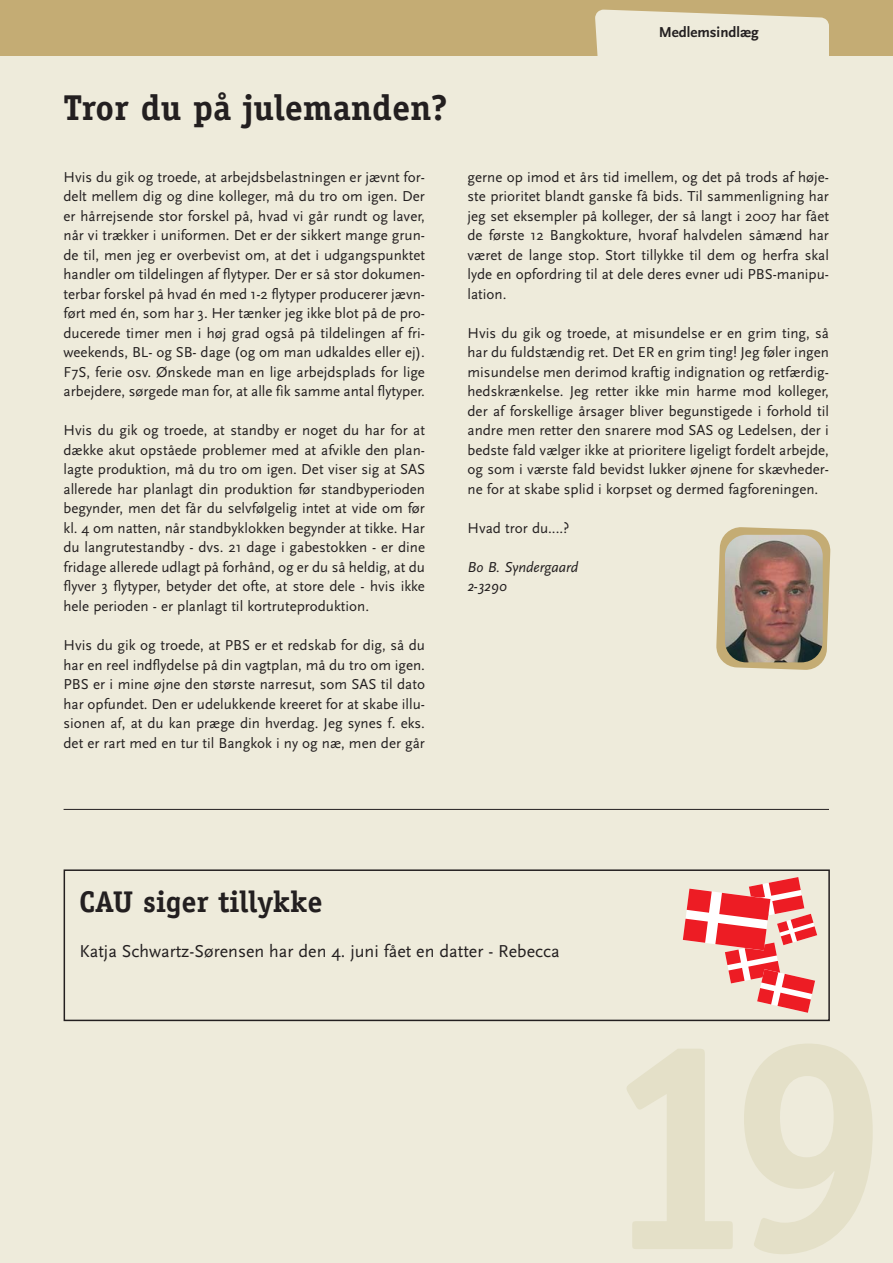
<style>
.page{position:relative;width:893px;height:1263px;background:#fff}
.page>*{position:absolute;margin:0;border:0;box-sizing:border-box;transform-origin:0 0}
.t1{font:700 36px "Officina Serif";color:#231f20}
.t2{font:700 30px "Officina Serif";color:#231f20}
.t3{font:18px "Scala Sans";color:#231f20}
.t4{font:15px/19.5px "Scala Sans";color:#231f20;text-align:justify}
.t5{font:italic 15px/19.5px "Scala Sans";color:#231f20}
.t6{font:700 15px "Scala Sans";color:#231f20}
</style>
<div class="page">
<div style="left:0;top:1px;width:893px;height:1262px;background:#eeebdb"></div>
<div style="left:0;top:1px;width:893px;height:55px;background:#c4ac74"></div>
<svg style="left:595px;top:10px;width:234px;height:46px;background:#eae5d2"></svg>
<div style="left:64px;top:869px;width:766px;height:152px;border:2px solid #231f20"></div>
<svg style="left:683px;top:877px;width:134px;height:136px"></svg>
<svg style="left:716px;top:527px;width:115px;height:143px"></svg>
<img style="left:725px;top:535px;width:98px;height:127px;border-radius:21px">
<hr style="left:64px;top:809px;width:765px;height:1px;background:#231f20">
<h1 class="t1" style="left:64px;top:94px;width:385px">Tror du på julemanden?</h1>
<p class="t4" style="left:64px;top:169px;width:363px">Hvis du gik og troede, at arbejdsbelastningen er jævnt for&shy;delt mellem dig og dine kolleger, må du tro om igen. Der er hårrejsende stor forskel på, hvad vi går rundt og laver, når vi trækker i uniformen. Det er der sikkert mange grun&shy;de til, men jeg er overbevist om, at det i udgangspunktet handler om tildelingen af flytyper. Der er så stor dokumen&shy;terbar forskel på hvad én med 1-2 flytyper producerer jævn&shy;ført med én, som har 3. Her tænker jeg ikke blot på de pro&shy;ducerede timer men i høj grad også på tildelingen af fri&shy;weekends, BL- og SB- dage (og om man udkaldes eller ej).<br>F7S, ferie osv. Ønskede man en lige arbejdsplads for lige arbejdere, sørgede man for, at alle fik samme antal flytyper.</p>
<p class="t4" style="left:64px;top:422px;width:363px">Hvis du gik og troede, at standby er noget du har for at dække akut opståede problemer med at afvikle den plan&shy;lagte produktion, må du tro om igen. Det viser sig at SAS allerede har planlagt din produktion før standbyperioden begynder, men det får du selvfølgelig intet at vide om før kl. 4 om natten, når standbyklokken begynder at tikke. Har du langrutestandby - dvs. 21 dage i gabestokken - er dine fridage allerede udlagt på forhånd, og er du så heldig, at du flyver 3 flytyper, betyder det ofte, at store dele - hvis ikke hele perioden - er planlagt til kortruteproduktion.</p>
<p class="t4" style="left:64px;top:637px;width:363px">Hvis du gik og troede, at PBS er et redskab for dig, så du har en reel indflydelse på din vagtplan, må du tro om igen.<br>PBS er i mine øjne den største narresut, som SAS til dato har opfundet. Den er udelukkende kreeret for at skabe illu&shy;sionen af, at du kan præge din hverdag. Jeg synes f. eks. det er rart med en tur til Bangkok i ny og næ, men der går</p>
<p class="t6" style="left:659px;top:26px;width:102px">Medlemsindlæg</p>
<p class="t4" style="left:468px;top:169px;width:363px">gerne op imod et års tid imellem, og det på trods af høje&shy;ste prioritet blandt ganske få bids. Til sammenligning har jeg set eksempler på kolleger, der så langt i 2007 har fået de første 12 Bangkokture, hvoraf halvdelen såmænd har været de lange stop. Stort tillykke til dem og herfra skal lyde en opfordring til at dele deres evner udi PBS-manipu&shy;lation.</p>
<p class="t4" style="left:468px;top:325px;width:363px">Hvis du gik og troede, at misundelse er en grim ting, så har du fuldstændig ret. Det ER en grim ting! Jeg føler ingen misundelse men derimod kraftig indignation og retfærdig&shy;hedskrænkelse. Jeg retter ikke min harme mod kolleger, der af forskellige årsager bliver begunstigede i forhold til andre men retter den snarere mod SAS og Ledelsen, der i bedste fald vælger ikke at prioritere ligeligt fordelt arbejde, og som i værste fald bevidst lukker øjnene for skævheder&shy;ne for at skabe splid i korpset og dermed fagforeningen.</p>
<p class="t4" style="left:468px;top:520px;width:103px">Hvad tror du....?</p>
<p class="t5" style="left:468px;top:559px;width:112px">Bo B. Syndergaard<br>2-3290</p>
<h2 class="t2" style="left:80px;top:891px;width:244px">CAU siger tillykke</h2>
<p class="t3" style="left:80px;top:944px;width:482px">Katja Schwartz-Sørensen har den 4. juni fået en datter - Rebecca</p>
</div>
